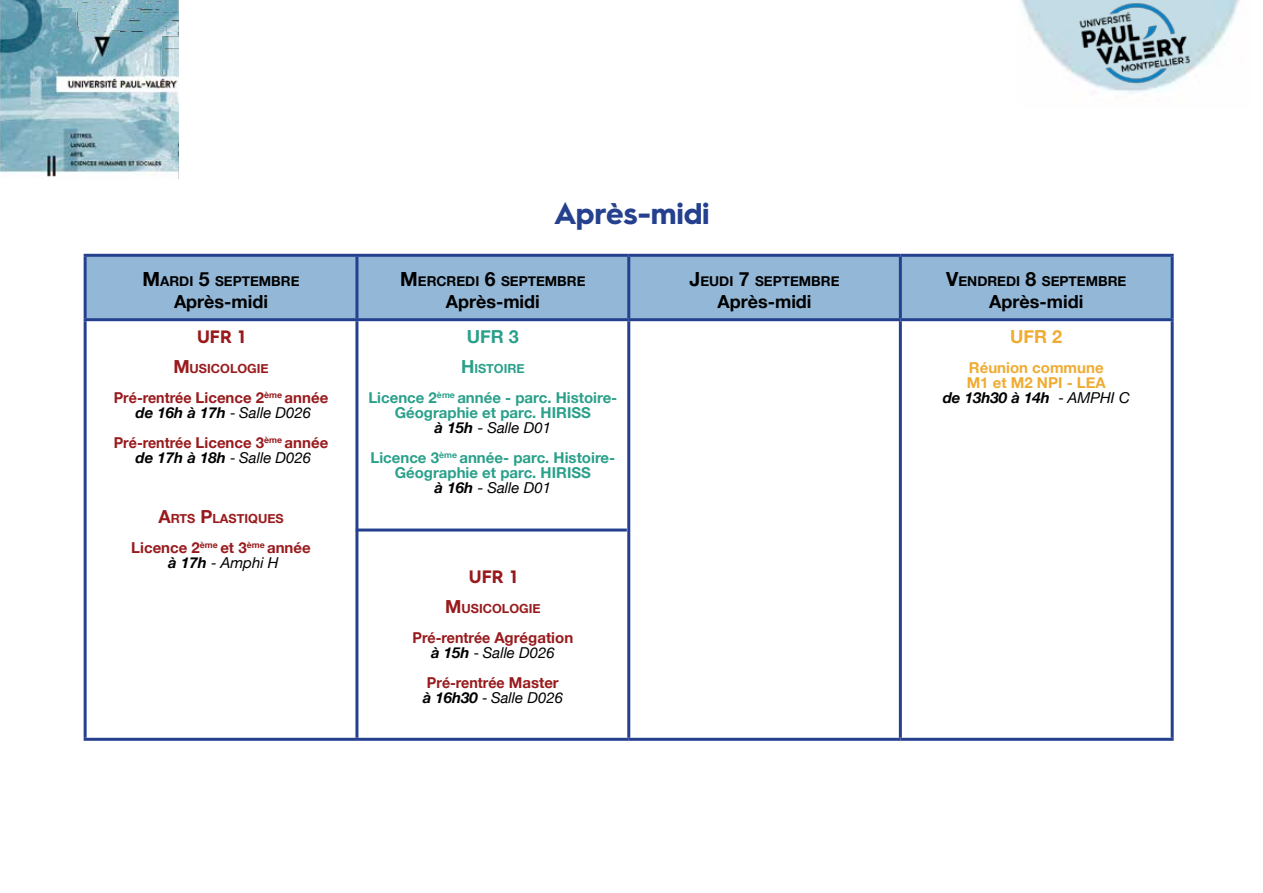
<style>
.page{position:relative;width:1263px;height:893px;background:#fff}
.page>*{position:absolute;margin:0;border:0;box-sizing:border-box;transform-origin:0 0}
.t1{font:700 30px "Hurme Geometric Sans 2";letter-spacing:-.005em;color:#24408e}
.t2{font:700 18px "Helvetica Neue";color:#000}
.t3{font:700 18px "Hurme Geometric Sans 2";color:#981a1d}
.t4{font:700 18px "Helvetica Neue";color:#2aa08a}
.t5{font:700 18px "Helvetica Neue";color:#efac32}
.t6{font:700 15px/15px "Helvetica Neue";color:#2aa08a;text-align:center}
.t7{font:700 15px "Helvetica Neue";color:#981a1d;scale:.95 1}
.t8{font:italic 15px "Helvetica Neue";color:#000}
.t9{font:italic 700 15px "Helvetica Neue";color:#000}
.t10{font:700 15px "Helvetica Neue";color:#efac32}
.t11{font:700 15px "Helvetica Neue";color:#981a1d}
.t12{font:700 13.65px "Helvetica Neue";color:#000}
.t13{font:700 12.6px "Helvetica Neue";color:#981a1d}
.t14{font:700 12.6px "Helvetica Neue";color:#2aa08a}
.s1{font-size:19.5px}
.s2{font-size:18px}
.s3{font-weight:400;font-style:normal}
.s4{font-weight:400}
.s5{font-weight:700}
.s6{font-style:normal}
</style>
<div class="page">
<div style="left:87px;top:257px;width:1084px;height:61px;background:#93b7d6"></div>
<hr style="left:84px;top:318px;width:273px;height:3px;background:#24408e">
<hr style="left:84px;top:321px;width:3px;height:417px;background:#24408e">
<hr style="left:357px;top:318px;width:272px;height:3px;background:#24408e">
<hr style="left:355px;top:321px;width:3px;height:417px;background:#24408e">
<hr style="left:629px;top:318px;width:271px;height:3px;background:#24408e">
<hr style="left:627px;top:321px;width:3px;height:417px;background:#24408e">
<hr style="left:900px;top:318px;width:274px;height:3px;background:#24408e">
<hr style="left:899px;top:321px;width:3px;height:417px;background:#24408e">
<hr style="left:1171px;top:321px;width:3px;height:417px;background:#24408e">
<hr style="left:84px;top:738px;width:273px;height:3px;background:#24408e">
<hr style="left:357px;top:738px;width:272px;height:3px;background:#24408e">
<hr style="left:629px;top:738px;width:271px;height:3px;background:#24408e">
<hr style="left:900px;top:738px;width:274px;height:3px;background:#24408e">
<hr style="left:84px;top:254px;width:273px;height:3px;background:#24408e">
<hr style="left:84px;top:257px;width:3px;height:61px;background:#24408e">
<hr style="left:357px;top:254px;width:272px;height:3px;background:#24408e">
<hr style="left:355px;top:257px;width:3px;height:61px;background:#24408e">
<hr style="left:629px;top:254px;width:271px;height:3px;background:#24408e">
<hr style="left:627px;top:257px;width:3px;height:61px;background:#24408e">
<hr style="left:900px;top:254px;width:274px;height:3px;background:#24408e">
<hr style="left:899px;top:257px;width:3px;height:61px;background:#24408e">
<hr style="left:1171px;top:257px;width:3px;height:61px;background:#24408e">
<hr style="left:356px;top:528px;width:271px;height:3px;background:#24408e">
<img style="left:0;top:0;width:178px;height:177px">
<img style="left:111px;top:6px;width:17px;height:12px">
<img style="left:109px;top:13px;width:15px;height:5px">
<img style="left:108px;top:18px;width:32px;height:13px">
<img style="left:51px;top:8px;width:24px;height:23px">
<img style="left:73px;top:3px;width:36px;height:8px">
<img style="left:78px;top:8px;width:31px;height:11px">
<img style="left:78px;top:15px;width:29px;height:11px">
<img style="left:79px;top:19px;width:27px;height:12px">
<img style="left:147px;top:0;width:31px;height:2px">
<img style="left:147px;top:2px;width:31px;height:10px">
<img style="left:128px;top:9px;width:12px;height:11px">
<img style="left:140px;top:9px;width:24px;height:12px">
<img style="left:130px;top:21px;width:3px;height:10px">
<img style="left:133px;top:21px;width:26px;height:10px">
<img style="left:144px;top:12px;width:34px;height:10px">
<svg style="left:159px;top:21px;width:20px;height:18px"></svg>
<img style="left:162px;top:68px;width:5px;height:7px">
<img style="left:162px;top:37px;width:17px;height:21px">
<img style="left:162px;top:58px;width:17px;height:10px">
<img style="left:1021px;top:0;width:219px;height:93px">
<img style="left:1077px;top:1px;width:115px;height:84px">
<p class="t12" style="left:143px;top:271px;width:159px"><span class="s1">M</span>ARDI <span class="s1">5</span> SEPTEMBRE</p>
<p class="t2" style="left:174px;top:287px;width:96px">Après-midi</p>
<p class="t3" style="left:197px;top:324px;width:49px">UFR 1</p>
<p class="t13" style="left:173px;top:359px;width:97px"><span class="s2">M</span>USICOLOGIE</p>
<p class="t7" style="left:114px;top:386px;width:227px">Pré-rentrée Licence 2<sup>ème</sup> année</p>
<p class="t9" style="left:136px;top:401px;width:177px">de 16h à 17h <span class="s3">-</span> <span class="s4">Salle D026</span></p>
<p class="t7" style="left:114px;top:431px;width:227px">Pré-rentrée Licence 3<sup>ème</sup> année</p>
<p class="t9" style="left:136px;top:446px;width:177px">de 17h à 18h <span class="s3">-</span> <span class="s4">Salle D026</span></p>
<p class="t13" style="left:158px;top:509px;width:127px"><span class="s2">A</span>RTS <span class="s2">P</span>LASTIQUES</p>
<p class="t11" style="left:131px;top:536px;width:181px">Licence 2<sup>ème</sup> et 3<sup>ème</sup> année</p>
<p class="t8" style="left:168px;top:552px;width:112px"><span class="s5">à 17h</span> <span class="s6">-</span> Amphi H</p>
<p class="t1" style="left:554px;top:193px;width:157px">Après-midi</p>
<p class="t12" style="left:400px;top:271px;width:187px"><span class="s1">M</span>ERCREDI <span class="s1">6</span> SEPTEMBRE</p>
<p class="t2" style="left:446px;top:287px;width:96px">Après-midi</p>
<p class="t4" style="left:467px;top:323px;width:54px">UFR 3</p>
<p class="t14" style="left:461px;top:359px;width:65px"><span class="s2">H</span> ISTOIRE</p>
<p class="t6" style="left:368px;top:391px;width:250px">Licence 2<sup>ème</sup> année - parc. Histoire-<br>Géographie et parc. HIRISS</p>
<p class="t8" style="left:435px;top:417px;width:118px"><span class="s5">à 15h</span> <span class="s6">-</span> Salle D01</p>
<p class="t6" style="left:370px;top:451px;width:246px">Licence 3<sup>ème</sup> année- parc. Histoire-<br>Géographie et parc. HIRISS</p>
<p class="t8" style="left:435px;top:477px;width:118px"><span class="s5">à 16h</span> <span class="s6">-</span> Salle D01</p>
<p class="t3" style="left:469px;top:564px;width:49px">UFR 1</p>
<p class="t13" style="left:445px;top:599px;width:97px"><span class="s2">M</span>USICOLOGIE</p>
<p class="t7" style="left:412px;top:626px;width:171px">Pré-rentrée Agrégation</p>
<p class="t8" style="left:431px;top:642px;width:125px"><span class="s5">à 15h</span> <span class="s6">-</span> Salle D026</p>
<p class="t7" style="left:427px;top:671px;width:140px">Pré-rentrée Master</p>
<p class="t8" style="left:423px;top:687px;width:142px"><span class="s5">à 16h30</span> <span class="s6">-</span> Salle D026</p>
<p class="t12" style="left:690px;top:271px;width:151px"><span class="s1">J</span>EUDI <span class="s1">7</span> SEPTEMBRE</p>
<p class="t2" style="left:717px;top:287px;width:96px">Après-midi</p>
<p class="t12" style="left:946px;top:271px;width:182px"><span class="s1">V</span>ENDREDI <span class="s1">8</span> SEPTEMBRE</p>
<p class="t2" style="left:989px;top:287px;width:96px">Après-midi</p>
<p class="t5" style="left:1010px;top:323px;width:54px">UFR 2</p>
<p class="t10" style="left:969px;top:356px;width:136px">Réunion commune</p>
<p class="t10" style="left:967px;top:371px;width:141px">M1 et M2 NPI - LEA</p>
<p class="t9" style="left:943px;top:386px;width:189px">de 13h30 à 14h <span class="s3">-</span> <span class="s4">AMPHI C</span></p>
</div>
